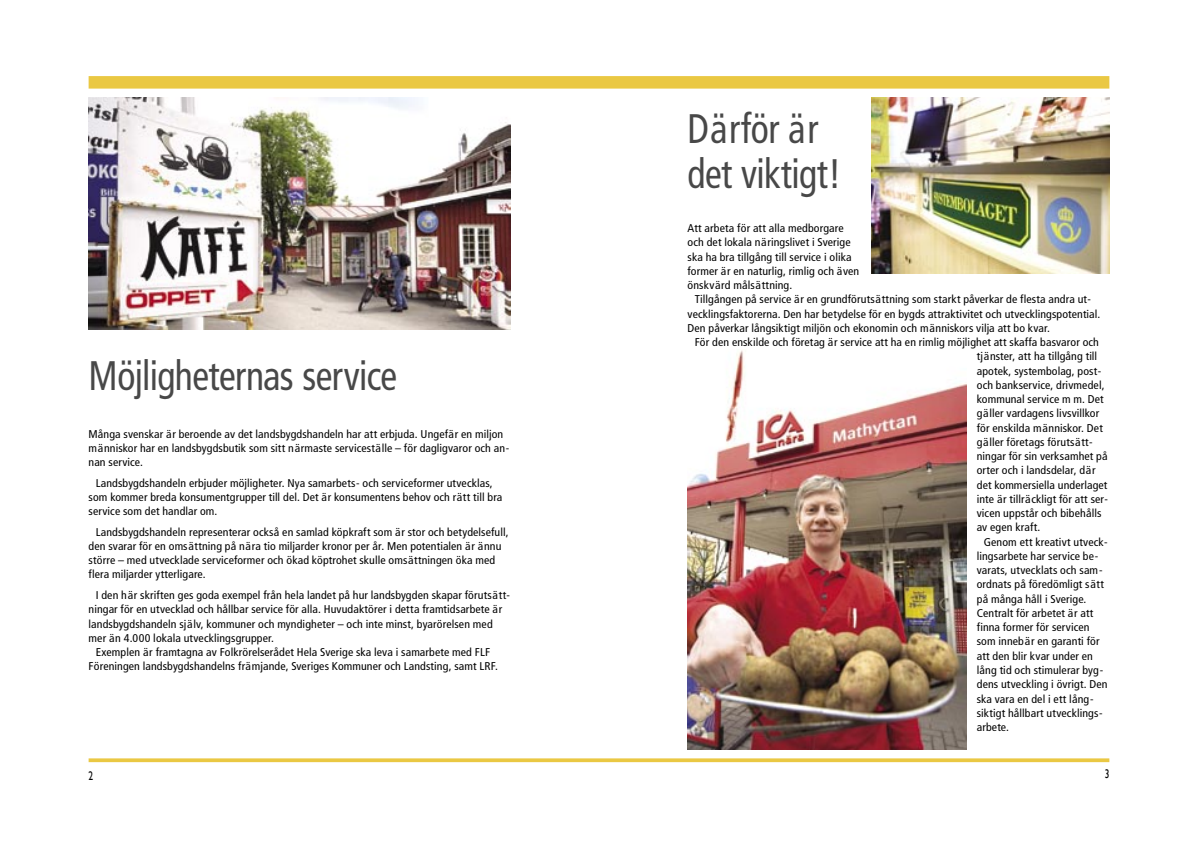
<style>
.page{position:relative;width:1198px;height:847px;background:#fff}
.page>*{position:absolute;margin:0;border:0;box-sizing:border-box;transform-origin:0 0}
.Rubrik{font:condensed 41.25px "Frutiger";letter-spacing:-.015em;color:#484848;scale:.91 1}
.Rubrik-2{font:condensed 41.25px "Frutiger";letter-spacing:.02em;color:#484848;scale:.91 1}
.t1{font:12.5px "Gill Sans";color:#000;scale:.75 1}
.Brödtext{font:condensed 11.25px/14.2px "Frutiger";letter-spacing:.01em;color:#000;scale:1.05 1}
.Bröd_start{font:condensed 11.25px/14.2px "Frutiger";letter-spacing:.01em;color:#000;scale:1.05 1}
</style>
<div class="page">
<div style="left:89px;top:76px;width:510px;height:13px;background:#eac843"></div>
<svg style="left:89px;top:758px;width:510px;height:4px;background:#eccd55"></svg>
<div style="left:599px;top:76px;width:510px;height:13px;background:#eac843"></div>
<svg style="left:599px;top:758px;width:510px;height:4px;background:#eccd55"></svg>
<img style="left:687px;top:350px;width:279px;height:399px">
<img style="left:89px;top:97px;width:421px;height:233px">
<img style="left:872px;top:97px;width:237px;height:177px">
<p class="Rubrik" style="left:89px;top:351px;width:341px">Möjligheternas service</p>
<p class="Bröd_start" style="left:89px;top:427px;width:402px">Många svenskar är beroende av det landsbygdshandeln har att erbjuda. Ungefär en miljon människor har en landsbygdsbutik som sitt närmaste serviceställe – för dagligvaror och an&shy;nan service.</p>
<p class="Brödtext" style="left:89px;top:476px;width:395px;text-indent:7px">Landsbygdshandeln erbjuder möjligheter. Nya samarbets- och serviceformer utvecklas, som kommer breda konsumentgrupper till del. Det är konsumentens behov och rätt till bra service som det handlar om.</p>
<p class="Brödtext" style="left:89px;top:525px;width:401px;text-indent:7px">Landsbygdshandeln representerar också en samlad köpkraft som är stor och betydelsefull, den svarar för en omsättning på nära tio miljarder kronor per år. Men potentialen är ännu större – med utvecklade serviceformer och ökad köptrohet skulle omsättningen öka med flera miljarder ytterligare.</p>
<p class="Brödtext" style="left:89px;top:588px;width:403px;text-indent:7px">I den här skriften ges goda exempel från hela landet på hur landsbygden skapar förutsätt&shy;ningar för en utvecklad och hållbar service för alla. Huvudaktörer i detta framtidsarbete är landsbygdshandeln själv, kommuner och myndigheter – och inte minst, byarörelsen med mer än 4.000 lokala utvecklingsgrupper.</p>
<p class="Brödtext" style="left:89px;top:645px;width:391px;text-align:center">Exemplen är framtagna av Folkrörelserådet Hela Sverige ska leva i samarbete med FLF<br>Föreningen landsbygdshandelns främjande, Sveriges Kommuner och Landsting, samt LRF.</p>
<p class="Rubrik-2" style="left:687px;top:105px;width:145px">Därför är</p>
<p class="Rubrik" style="left:687px;top:150px;width:170px">det viktigt!</p>
<p class="Bröd_start" style="left:687px;top:221px;width:165px">Att arbeta för att alla medborgare och det lokala näringslivet i Sverige ska ha bra tillgång till service i olika former är en naturlig, rimlig och även önskvärd målsättning.</p>
<p class="Brödtext" style="left:687px;top:292px;width:394px;text-indent:7px">Tillgången på service är en grundförutsättning som starkt påverkar de flesta andra ut&shy;vecklingsfaktorerna. Den har betydelse för en bygds attraktivitet och utvecklingspotential.<br>Den påverkar långsiktigt miljön och ekonomin och människors vilja att bo kvar.</p>
<p class="Brödtext" style="left:977px;top:335px;width:126px;text-indent:-282px">För den enskilde och företag är service att ha en rimlig möjlighet att skaffa basvaror och tjänster, att ha tillgång till apotek, systembolag, post&shy;och bankservice, drivmedel, kommunal service m m. Det gäller vardagens livsvillkor för enskilda människor. Det gäller företags förutsätt&shy;ningar för sin verksamhet på orter och i landsdelar, där det kommersiella underlaget inte är tillräckligt för att ser&shy;vicen uppstår och bibehålls av egen kraft.</p>
<p class="Brödtext" style="left:977px;top:535px;width:126px;text-indent:7px">Genom ett kreativt utveck&shy;lingsarbete har service be&shy;varats, utvecklats och sam&shy;ordnats på föredömligt sätt på många håll i Sverige.<br>Centralt för arbetet är att finna former för servicen som innebär en garanti för att den blir kvar under en lång tid och stimulerar byg&shy;dens utveckling i övrigt. Den ska vara en del i ett lång&shy;siktigt hållbart utvecklings&shy;arbete.</p>
<p class="t1" style="left:89px;top:769px;width:8px">2</p>
<p class="t1" style="left:1104px;top:766px;width:8px">3</p>
</div>
